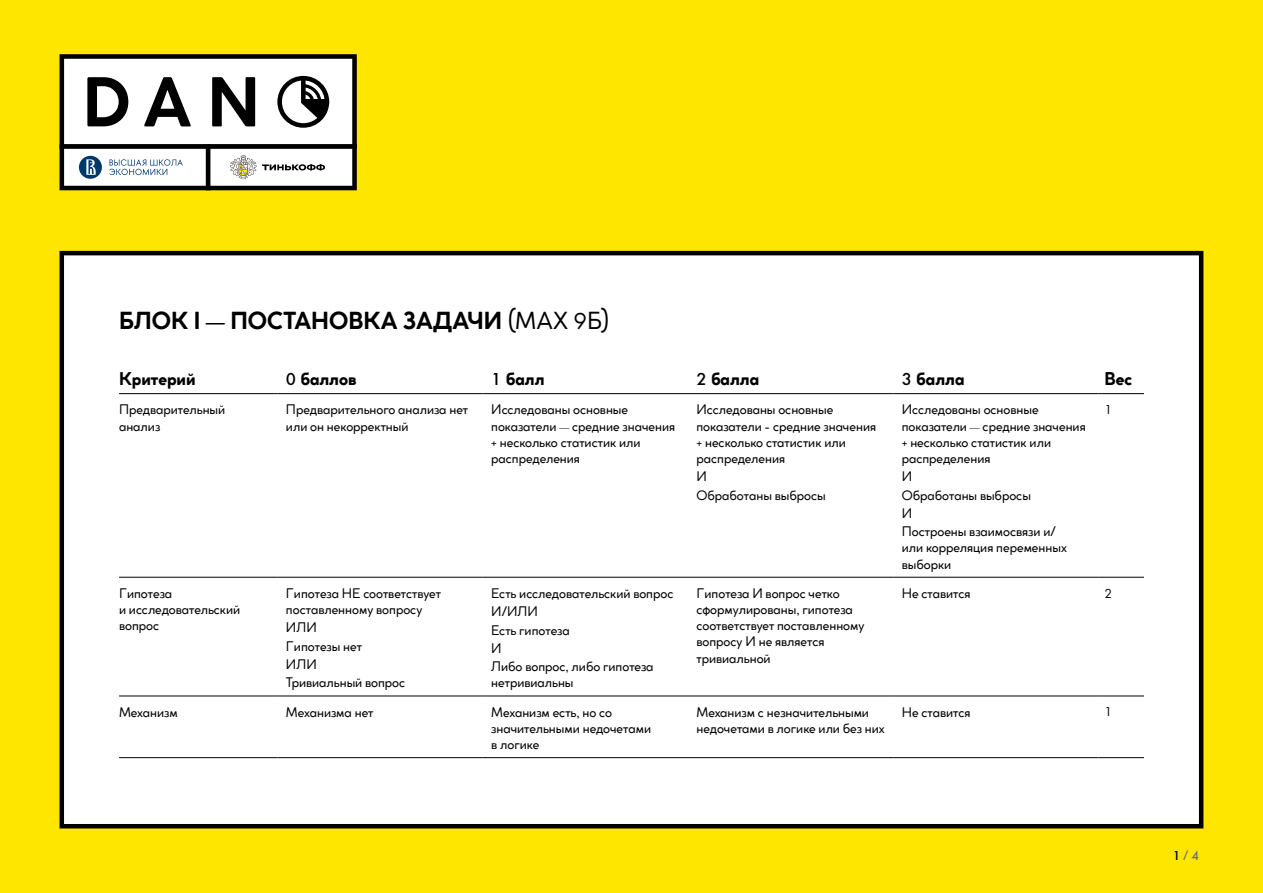
<style>
.page{position:relative;width:1263px;height:893px;background:#ffe600}
.page>*{position:absolute;margin:0;border:0;box-sizing:border-box;transform-origin:0 0}
.t1{font:700 24px "Cocogoose Classic Trial";color:#000}
.t2{font:700 18px "Cocogoose Classic Trial";color:#000}
.t3{font:13.5px/16.2px "Cocogoose Classic Trial";color:#000}
.t4{font:500 13.5px "Futura New";color:#000}
.t5{font:13.5px "Futura New";color:#000}
.s1{font-weight:400}
.s2{font-family:"Futura New";font-weight:400}
.s3{font-family:"Futura New";font-weight:500}
.s4{font-family:"Cocogoose Classic Trial";font-weight:400;color:#706f6f}
.s5{color:#706f6f}
</style>
<div class="page">
<div style="left:62px;top:253px;width:1139px;height:573px;background:#fff"></div>
<div style="left:60px;top:251px;width:1143px;height:577px;border:4px solid #000"></div>
<svg style="left:60px;top:54px;width:297px;height:136px;background:#babbbb"></svg>
<hr style="left:119px;top:393px;width:158px;height:1px;background:#000">
<hr style="left:277px;top:393px;width:206px;height:1px;background:#000">
<hr style="left:483px;top:393px;width:205px;height:1px;background:#000">
<hr style="left:688px;top:393px;width:205px;height:1px;background:#000">
<hr style="left:893px;top:393px;width:205px;height:1px;background:#000">
<hr style="left:1098px;top:393px;width:46px;height:1px;background:#000">
<hr style="left:119px;top:577px;width:158px;height:1px;background:#000">
<hr style="left:277px;top:577px;width:206px;height:1px;background:#000">
<hr style="left:483px;top:577px;width:205px;height:1px;background:#000">
<hr style="left:688px;top:577px;width:205px;height:1px;background:#000">
<hr style="left:893px;top:577px;width:205px;height:1px;background:#000">
<hr style="left:1098px;top:577px;width:46px;height:1px;background:#000">
<hr style="left:119px;top:696px;width:158px;height:1px;background:#000">
<hr style="left:277px;top:696px;width:206px;height:1px;background:#000">
<hr style="left:483px;top:696px;width:205px;height:1px;background:#000">
<hr style="left:688px;top:696px;width:205px;height:1px;background:#000">
<hr style="left:893px;top:696px;width:205px;height:1px;background:#000">
<hr style="left:1098px;top:696px;width:46px;height:1px;background:#000">
<hr style="left:119px;top:757px;width:158px;height:1px;background:#000">
<hr style="left:277px;top:757px;width:206px;height:1px;background:#000">
<hr style="left:483px;top:757px;width:205px;height:1px;background:#000">
<hr style="left:688px;top:757px;width:205px;height:1px;background:#000">
<hr style="left:893px;top:757px;width:205px;height:1px;background:#000">
<hr style="left:1098px;top:757px;width:46px;height:1px;background:#000">
<h1 class="t1" style="left:119px;top:303px;width:492px">БЛОК I — ПОСТАНОВКА ЗАДАЧИ <span class="s1">(МАХ</span> <span class="s2">9</span><span class="s1">Б)</span></h1>
<h2 class="t2" style="left:119px;top:365px;width:78px">Критерий</h2>
<h2 class="t2" style="left:286px;top:365px;width:72px"><span class="s3">0</span> баллов</h2>
<h2 class="t2" style="left:491px;top:365px;width:55px"><span class="s3">1</span> балл</h2>
<h2 class="t2" style="left:696px;top:365px;width:64px"><span class="s3">2</span> балла</h2>
<h2 class="t2" style="left:902px;top:365px;width:64px"><span class="s3">3</span> балла</h2>
<h2 class="t2" style="left:1104px;top:365px;width:29px">Вес</h2>
<p class="t3" style="left:119px;top:401px;width:108px">Предварительный анализ</p>
<p class="t3" style="left:286px;top:401px;width:184px">Предварительного анализа нет или он некорректный</p>
<p class="t3" style="left:491px;top:401px;width:185px">Исследованы основные показатели — средние значения + несколько статистик или распределения</p>
<p class="t3" style="left:696px;top:401px;width:181px">Исследованы основные показатели - средние значения + несколько статистик или распределения</p>
<p class="t3" style="left:696px;top:467px;width:131px;line-height:18.3px">И<br>Обработаны выбросы</p>
<p class="t3" style="left:902px;top:401px;width:185px">Исследованы основные показатели — средние значения + несколько статистик или распределения</p>
<p class="t3" style="left:902px;top:467px;width:156px;line-height:18.3px">И<br>Обработаны выбросы<br>И<br>Построены взаимосвязи и/</p>
<p class="t3" style="left:902px;top:539px;width:167px">или корреляция переменных выборки</p>
<p class="t5" style="left:1104px;top:402px;width:9px">1</p>
<p class="t3" style="left:119px;top:584px;width:123px">Гипотеза<br>и исследовательский вопрос</p>
<p class="t3" style="left:286px;top:584px;width:157px">Гипотеза НЕ соответствует поставленному вопросу</p>
<p class="t3" style="left:286px;top:618px;width:121px;line-height:18.3px">ИЛИ<br>Гипотезы нет<br>ИЛИ<br>Тривиальный вопрос</p>
<p class="t3" style="left:491px;top:583px;width:184px;line-height:18.3px">Есть исследовательский вопрос<br>И/ИЛИ<br>Есть гипотеза<br>И<br>Либо вопрос, либо гипотеза</p>
<p class="t3" style="left:491px;top:674px;width:84px">нетривиальны</p>
<p class="t3" style="left:696px;top:584px;width:170px">Гипотеза И вопрос четко сформулированы, гипотеза соответствует поставленному вопросу И не является тривиальной</p>
<p class="t3" style="left:902px;top:584px;width:70px">Не ставится</p>
<p class="t5" style="left:1104px;top:585px;width:9px">2</p>
<p class="t3" style="left:119px;top:703px;width:60px">Механизм</p>
<p class="t3" style="left:286px;top:703px;width:89px">Механизма нет</p>
<p class="t3" style="left:491px;top:703px;width:161px">Механизм есть, но со значительными недочетами в логике</p>
<p class="t3" style="left:696px;top:703px;width:190px">Механизм с незначительными недочетами в логике или без них</p>
<p class="t3" style="left:902px;top:703px;width:70px">Не ставится</p>
<p class="t5" style="left:1104px;top:704px;width:9px">1</p>
<p class="t4" style="left:1173px;top:847px;width:28px">1 <span class="s4">/</span> <span class="s5">4</span></p>
</div>
